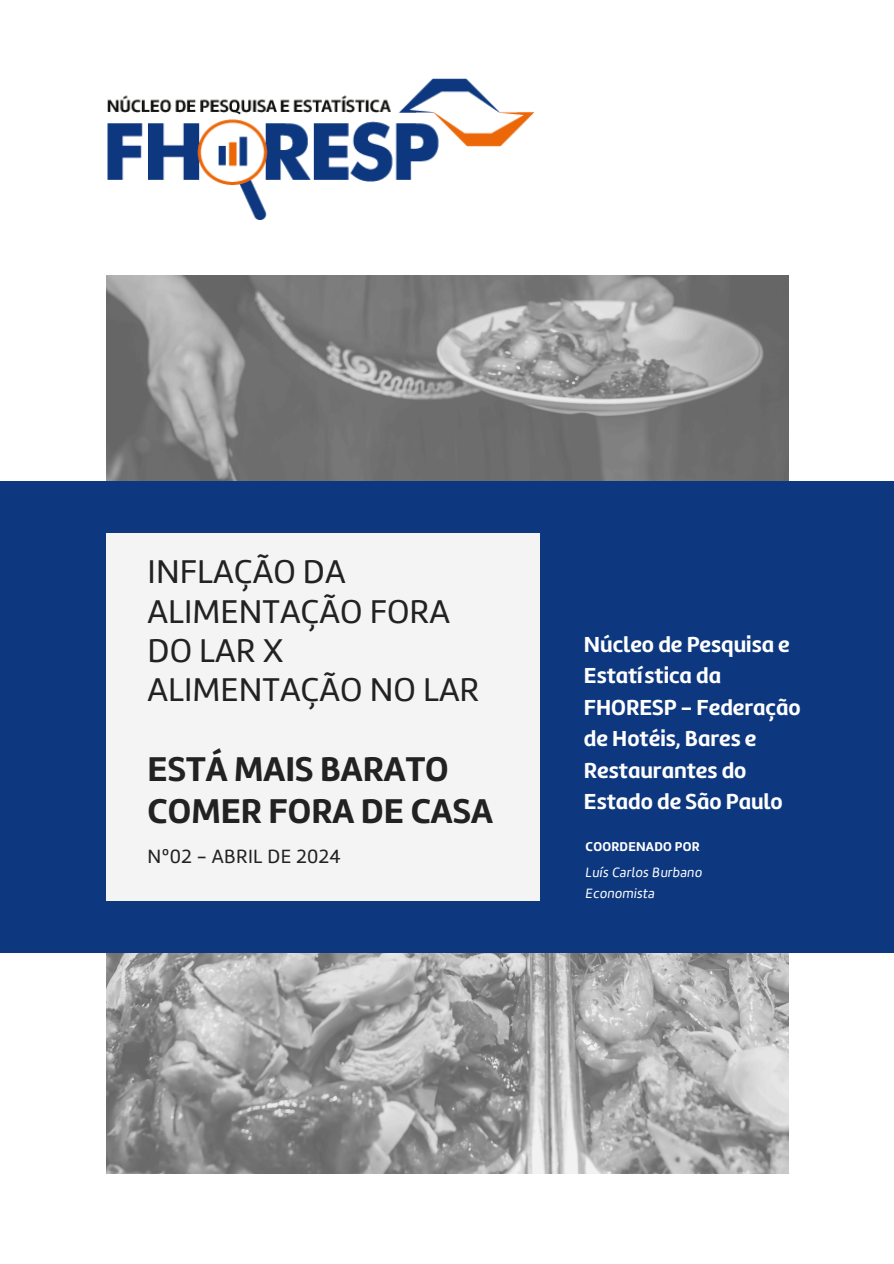
<style>
.page{position:relative;width:894px;height:1264px;background:#fff}
.page>*{position:absolute;margin:0;border:0;box-sizing:border-box;transform-origin:0 0}
.t1{font:35.55px/41.7px "Marine UP Bold";color:#222}
.t2{font:34.05px/39.3px "Marine";color:#222}
.t3{font:22.5px/31.5px "Marine UP Bold";color:#fff}
.t4{font:19.8px "Marine UP Regular";letter-spacing:.02em;color:#222}
.t5{font:13.95px "Marine Regular Oblicua";letter-spacing:.02em;color:#fff}
.t6{font:700 13.2px "Marine";letter-spacing:.02em;color:#fff}
</style>
<div class="page">
<img style="left:106px;top:275px;width:682px;height:898px">
<div style="left:0;top:481px;width:893px;height:471px;background:#0d3880"></div>
<div style="left:106px;top:533px;width:433px;height:367px;background:#f4f4f4"></div>
<img style="left:107px;top:78px;width:428px;height:142px">
<p class="t2" style="left:148px;top:554px;width:333px">INFLAÇÃO DA<br>ALIMENTAÇÃO FORA<br>DO LAR X<br>ALIMENTAÇÃO NO LAR</p>
<p class="t1" style="left:148px;top:751px;width:346px">ESTÁ MAIS BARATO<br>COMER FORA DE CASA</p>
<p class="t4" style="left:148px;top:847px;width:194px">Nº02 - ABRIL DE 2024</p>
<h5 class="t3" style="left:583px;top:630px;width:218px">Núcleo de Pesquisa e<br>Estatística da<br>FHORESP - Federação de Hotéis, Bares e<br>Restaurantes do<br>Estado de São Paulo</h5>
<h2 class="t6" style="left:585px;top:841px;width:115px">COORDENADO POR</h2>
<h1 class="t5" style="left:585px;top:866px;width:118px">Luís Carlos Burbano</h1>
<h4 class="t5" style="left:585px;top:887px;width:70px">Economista</h4>
</div>
